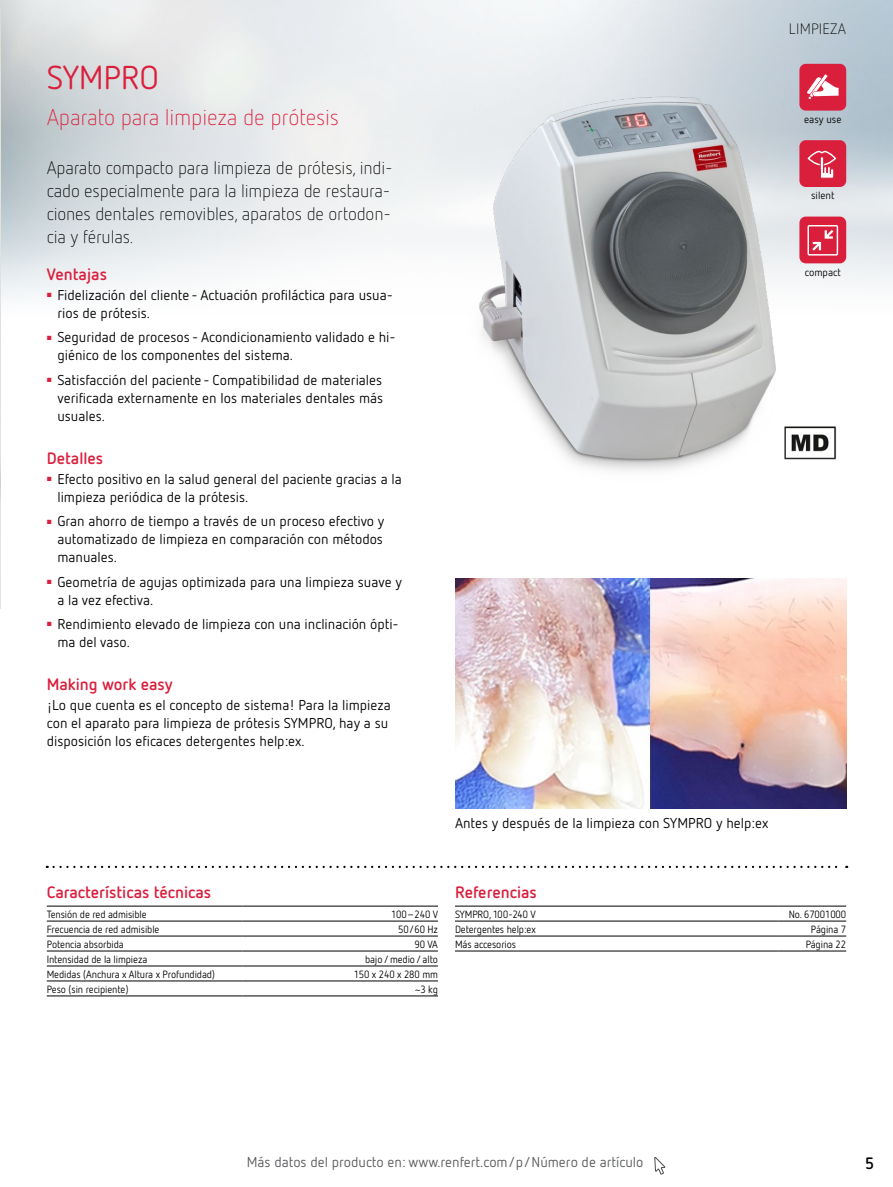
<style>
.page{position:relative;width:893px;height:1187px;background:#fff}
.page>*{position:absolute;margin:0;border:0;box-sizing:border-box;transform-origin:0 0}
.t1{font:33px "Netto Pro";letter-spacing:-.01em;color:#da1f3d}
.t2{font:300 22.5px "Netto Pro";letter-spacing:-.01em;color:#da1f3d}
.t3{font:300 18px/23.2px "Netto Pro";letter-spacing:-.01em;color:#000}
.t4{font:700 16.5px "Netto Pro";color:#da1f3d}
.t5{font:700 16.5px "Netto Pro";color:#000}
.t6{font:300 15px "Netto Pro";letter-spacing:.01em;color:#000}
.t7{font:14.25px/18px "Netto Pro";color:#000}
.t8{font:14.25px "Netto Pro";color:#58595b}
.t9{font:10.5px "Netto Pro";letter-spacing:-.01em;color:#000;scale:.96 1}
.t10{font:10.5px "Netto Pro";letter-spacing:-.01em;color:#000}
</style>
<div class="page">
<svg style="left:654px;top:1157px;width:12px;height:18px"></svg>
<hr style="left:455px;top:905px;width:323px;height:1px;background:#000">
<hr style="left:778px;top:905px;width:68px;height:1px;background:#000">
<hr style="left:455px;top:920px;width:323px;height:1px;background:#000">
<hr style="left:778px;top:920px;width:68px;height:1px;background:#000">
<hr style="left:455px;top:935px;width:323px;height:1px;background:#000">
<hr style="left:455px;top:950px;width:323px;height:1px;background:#000">
<hr style="left:778px;top:935px;width:68px;height:1px;background:#000">
<hr style="left:778px;top:950px;width:68px;height:1px;background:#000">
<img style="left:0;top:0;width:1px;height:608px">
<img style="left:387px;top:28px;width:506px;height:443px">
<div style="left:799px;top:64px;width:47px;height:47px;background:#da1f3d;border-radius:6px"></div>
<svg style="left:807px;top:74px;width:32px;height:25px"></svg>
<div style="left:799px;top:140px;width:47px;height:47px;background:#da1f3d;border-radius:6px"></div>
<svg style="left:807px;top:150px;width:30px;height:29px"></svg>
<div style="left:799px;top:216px;width:47px;height:47px;background:#da1f3d;border-radius:6px"></div>
<div style="left:807px;top:225px;width:31px;height:30px;border:1px solid #fff"></div>
<svg style="left:812px;top:230px;width:22px;height:21px"></svg>
<img style="left:455px;top:578px;width:391px;height:230px">
<hr style="left:47px;top:905px;width:195px;height:1px;background:#000">
<hr style="left:242px;top:905px;width:196px;height:1px;background:#000">
<hr style="left:47px;top:920px;width:195px;height:1px;background:#000">
<hr style="left:242px;top:920px;width:196px;height:1px;background:#000">
<hr style="left:47px;top:935px;width:195px;height:1px;background:#000">
<hr style="left:242px;top:935px;width:196px;height:1px;background:#000">
<hr style="left:47px;top:950px;width:195px;height:1px;background:#000">
<hr style="left:242px;top:950px;width:196px;height:1px;background:#000">
<hr style="left:47px;top:965px;width:195px;height:1px;background:#000">
<hr style="left:242px;top:965px;width:196px;height:1px;background:#000">
<hr style="left:47px;top:980px;width:195px;height:1px;background:#000">
<hr style="left:47px;top:995px;width:195px;height:1px;background:#000">
<hr style="left:242px;top:980px;width:196px;height:1px;background:#000">
<hr style="left:242px;top:995px;width:196px;height:1px;background:#000">
<svg style="left:54px;top:865px;width:793px;height:3px"></svg>
<h1 class="t1" style="left:47px;top:57px;width:114px">SYMPRO</h1>
<h2 class="t2" style="left:47px;top:103px;width:294px">Aparato para limpieza de prótesis</h2>
<p class="t3" style="left:47px;top:155px;width:348px">Aparato compacto para limpieza de prótesis, indi&shy;cado especialmente para la limpieza de restaura&shy;ciones dentales removibles, aparatos de ortodon&shy;cia y férulas.</p>
<p class="t4" style="left:47px;top:263px;width:62px">Ventajas</p>
<p class="t7" style="left:57px;top:285px;width:337px;text-indent:-11px"><sup>■</sup> Fidelización del cliente - Actuación profiláctica para usua&shy;rios de prótesis.</p>
<p class="t7" style="left:57px;top:328px;width:340px;text-indent:-11px"><sup>■</sup> Seguridad de procesos - Acondicionamiento validado e hi&shy;giénico de los componentes del sistema.</p>
<p class="t7" style="left:57px;top:370px;width:327px;text-align:justify;text-indent:-11px"><sup>■</sup> Satisfacción del paciente - Compatibilidad de materiales verificada externamente en los materiales dentales más usuales.</p>
<p class="t4" style="left:47px;top:447px;width:58px">Detalles</p>
<p class="t7" style="left:57px;top:469px;width:346px;text-indent:-11px"><sup>■</sup> Efecto positivo en la salud general del paciente gracias a la limpieza periódica de la prótesis.</p>
<p class="t7" style="left:57px;top:511px;width:329px;text-align:justify;text-indent:-11px"><sup>■</sup> Gran ahorro de tiempo a través de un proceso efectivo y automatizado de limpieza en comparación con métodos manuales.</p>
<p class="t7" style="left:57px;top:572px;width:346px;text-indent:-11px"><sup>■</sup> Geometría de agujas optimizada para una limpieza suave y a la vez efectiva.</p>
<p class="t7" style="left:57px;top:614px;width:343px;text-indent:-11px"><sup>■</sup> Rendimiento elevado de limpieza con una inclinación ópti&shy;ma del vaso.</p>
<p class="t4" style="left:47px;top:673px;width:128px">Making work easy</p>
<p class="t7" style="left:47px;top:695px;width:346px">¡Lo que cuenta es el concepto de sistema! Para la limpieza con el aparato para limpieza de prótesis SYMPRO, hay a su disposición los eficaces detergentes help:ex.</p>
<p class="t6" style="left:789px;top:19px;width:59px">LIMPIEZA</p>
<p class="t10" style="left:804px;top:113px;width:39px">easy use</p>
<p class="t10" style="left:811px;top:189px;width:25px">silent</p>
<p class="t10" style="left:805px;top:265px;width:38px">compact</p>
<p class="t7" style="left:455px;top:813px;width:315px">Antes y después de la limpieza con SYMPRO y help:ex</p>
<p class="t4" style="left:47px;top:880px;width:166px">Características técnicas</p>
<p class="t9" style="left:47px;top:907px;width:106px">Tensión de red admisible</p>
<p class="t9" style="left:391px;top:907px;width:50px">100–240 V</p>
<p class="t9" style="left:47px;top:922px;width:119px">Frecuencia de red admisible</p>
<p class="t9" style="left:398px;top:922px;width:43px">50/60 Hz</p>
<p class="t9" style="left:47px;top:937px;width:82px">Potencia absorbida</p>
<p class="t9" style="left:415px;top:937px;width:26px">90 VA</p>
<p class="t9" style="left:47px;top:952px;width:106px">Intensidad de la limpieza</p>
<p class="t9" style="left:365px;top:952px;width:78px">bajo / medio / alto</p>
<p class="t9" style="left:47px;top:967px;width:177px">Medidas (Anchura x Altura x Profundidad)</p>
<p class="t9" style="left:354px;top:967px;width:89px">150 x 240 x 280 mm</p>
<p class="t9" style="left:47px;top:982px;width:87px">Peso (sin recipiente)</p>
<p class="t9" style="left:415px;top:982px;width:25px">~3 kg</p>
<p class="t4" style="left:455px;top:880px;width:84px">Referencias</p>
<p class="t9" style="left:455px;top:907px;width:86px">SYMPRO, 100-240 V</p>
<p class="t9" style="left:789px;top:907px;width:61px">No. 67001000</p>
<p class="t9" style="left:455px;top:922px;width:86px">Detergentes help:ex</p>
<p class="t9" style="left:811px;top:922px;width:38px">Página 7</p>
<p class="t9" style="left:455px;top:937px;width:65px">Más accesorios</p>
<p class="t9" style="left:806px;top:937px;width:44px">Página 22</p>
<p class="t8" style="left:247px;top:1152px;width:398px">Más datos del producto en: www.renfert.com/p/Número de artículo</p>
<p class="t5" style="left:865px;top:1151px;width:11px">5</p>
</div>
